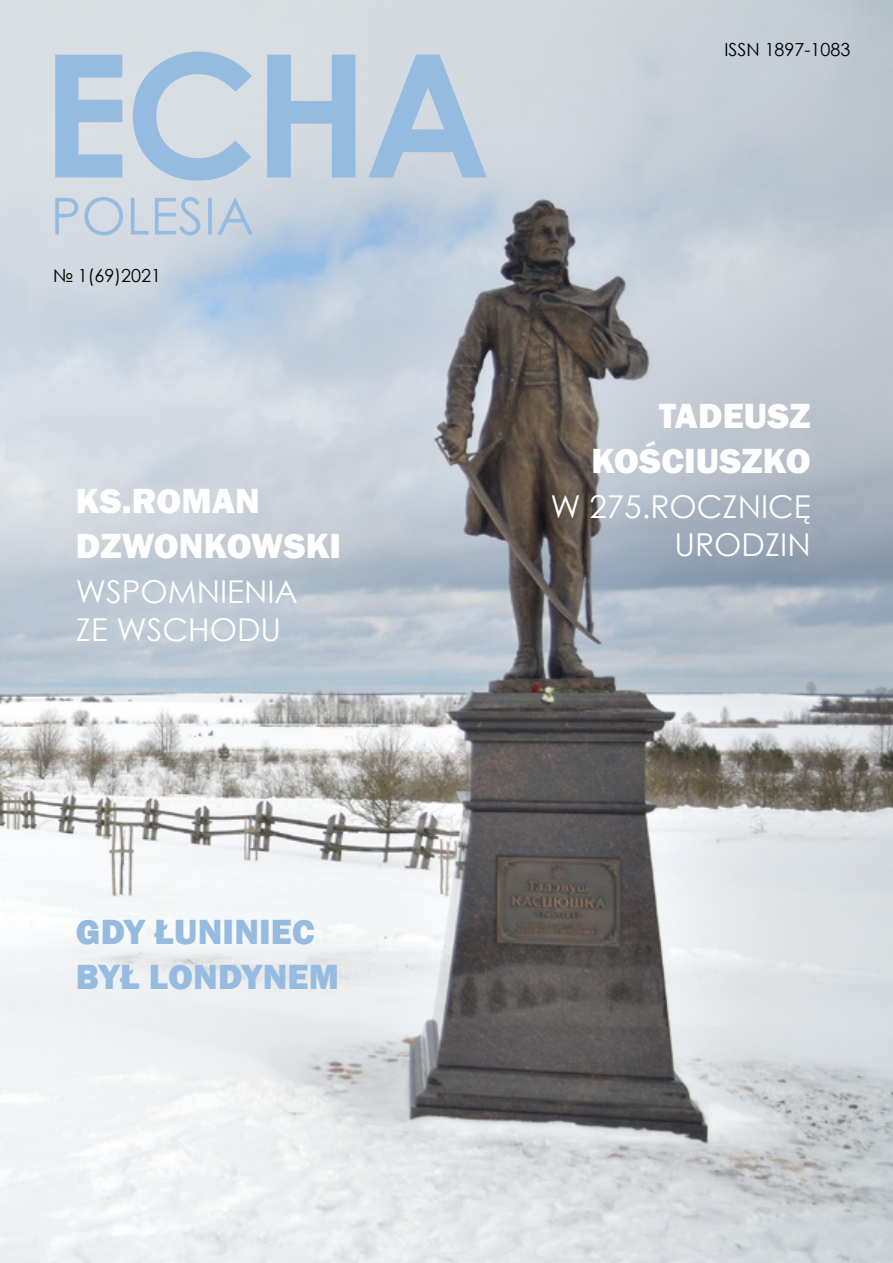
<style>
.page{position:relative;width:893px;height:1263px;background:#fff}
.page>*{position:absolute;margin:0;border:0;box-sizing:border-box;transform-origin:0 0}
.t1{font:800 36px/45px "Franklin Gothic";letter-spacing:.005em;color:#fff;text-align:right}
.t2{font:800 36px/45px "Franklin Gothic";letter-spacing:.005em;color:#96bbe0}
.t3{font:31.5px/37.8px "Century Gothic";color:#fff;text-align:right}
.t4{font:18px "Century Gothic";color:#000}
</style>
<div class="page">
<img style="left:0;top:0;width:893px;height:1263px">
<svg style="left:55px;top:52px;width:432px;height:129px;background:#b8cce0"></svg>
<svg style="left:55px;top:197px;width:198px;height:38px;background:#c2d1e0"></svg>
<p class="t4" style="left:53px;top:263px;width:109px">№ 1(69)2021</p>
<p class="t1" style="left:76px;top:479px;width:267px;text-align:left">KS.ROMAN<br>DZWONKOWSKI</p>
<p class="t3" style="left:76px;top:572px;width:223px;text-align:left">WSPOMNIENIA<br>ZE WSCHODU</p>
<p class="t2" style="left:76px;top:910px;width:265px">GDY ŁUNINIEC<br>BYŁ LONDYNEM</p>
<p class="t4" style="left:724px;top:37px;width:128px">ISSN 1897-1083</p>
<p class="t1" style="left:591px;top:393px;width:221px">TADEUSZ<br>KOŚCIUSZKO</p>
<p class="t3" style="left:550px;top:487px;width:262px">W 275.ROCZNICĘ<br>URODZIN</p>
</div>
